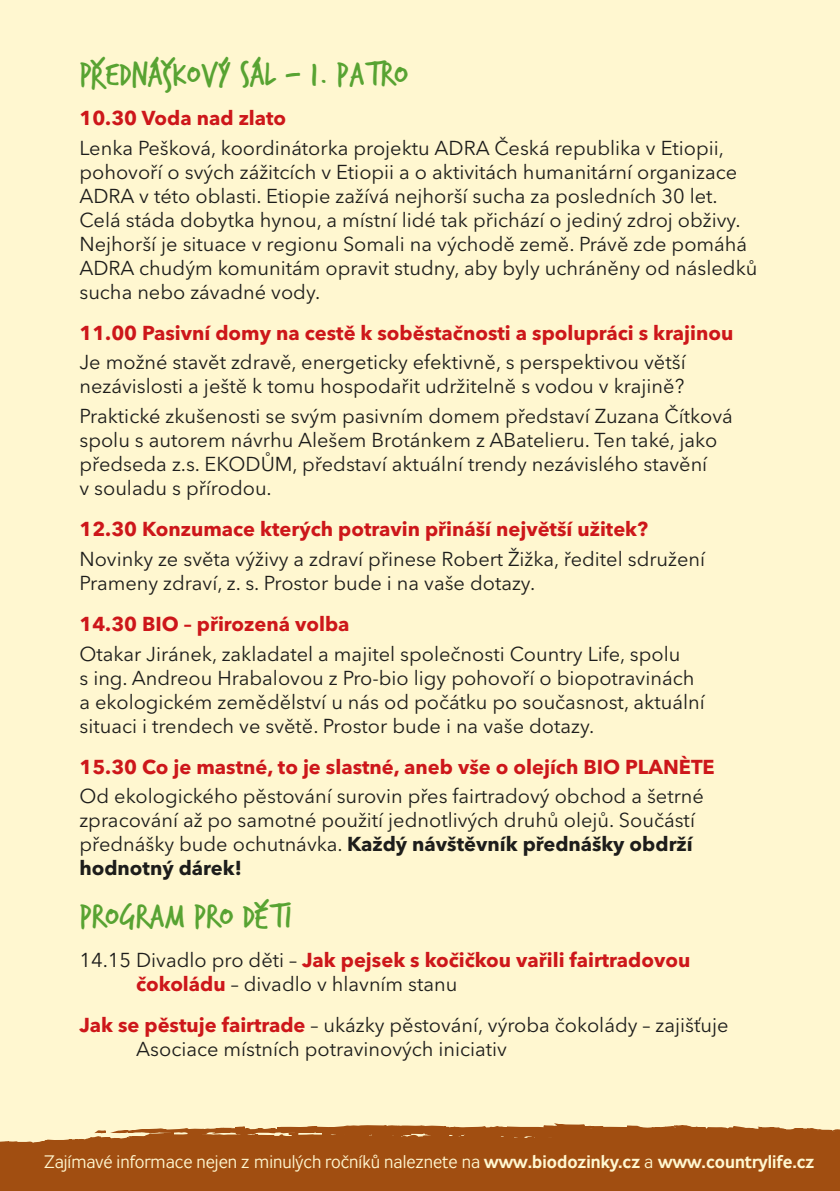
<style>
.page{position:relative;width:840px;height:1191px;background:#fff}
.page>*{position:absolute;margin:0;border:0;box-sizing:border-box;transform-origin:0 0}
.t1{font:36px "Country Script";color:#58a332}
.t2{font:20px/24px "Avenir Next LT Pro";color:#1d1d1b}
.t3{font:700 20px/24px "Avenir Next LT Pro";color:#cd171a}
.t4{font:18px "Zeppelin 31";color:#fff7d0}
.s1{font-weight:700}
.s2{font-weight:400;color:#1d1d1b}
.s3{font-weight:700;color:#cd171a}
</style>
<div class="page">
<div style="left:0;top:0;width:839px;height:1191px;background:#fff7d0"></div>
<svg style="left:0;top:1123px;width:839px;height:68px;background:#a95d22"></svg>
<h1 class="t1" style="left:79px;top:57px;width:330px">PŘEDNÁŠKOVÝ SÁL – 1. PATRO</h1>
<p class="t3" style="left:79px;top:106px;width:208px">10.30 Voda nad zlato</p>
<p class="t2" style="left:79px;top:136px;width:679px">Lenka Pešková, koordinátorka projektu ADRA Česká republika v Etiopii, pohovoří o svých zážitcích v Etiopii a o aktivitách humanitární organizace ADRA v této oblasti. Etiopie zažívá nejhorší sucha za posledních 30 let.<br>Celá stáda dobytka hynou, a místní lidé tak přichází o jediný zdroj obživy.<br>Nejhorší je situace v regionu Somali na východě země. Právě zde pomáhá ADRA chudým komunitám opravit studny, aby byly uchráněny od následků sucha nebo závadné vody.</p>
<p class="t3" style="left:79px;top:321px;width:655px">11.00 Pasivní domy na cestě k soběstačnosti a spolupráci s krajinou</p>
<p class="t2" style="left:79px;top:350px;width:607px">Je možné stavět zdravě, energeticky efektivně, s perspektivou větší nezávislosti a ještě k tomu hospodařit udržitelně s vodou v krajině?</p>
<p class="t2" style="left:79px;top:404px;width:654px">Praktické zkušenosti se svým pasivním domem představí Zuzana Čítková spolu s autorem návrhu Alešem Brotánkem z ABatelieru. Ten také, jako předseda z.s. EKODŮM, představí aktuální trendy nezávislého stavění<br>v souladu s přírodou.</p>
<p class="t3" style="left:79px;top:517px;width:570px">12.30 Konzumace kterých potravin přináší největší užitek?</p>
<p class="t2" style="left:79px;top:547px;width:627px">Novinky ze světa výživy a zdraví přinese Robert Žižka, ředitel sdružení<br>Prameny zdraví, z. s. Prostor bude i na vaše dotazy.</p>
<p class="t3" style="left:79px;top:612px;width:271px">14.30 BIO – přirozená volba</p>
<p class="t2" style="left:79px;top:641px;width:626px">Otakar Jiránek, zakladatel a majitel společnosti Country Life, spolu<br>s ing. Andreou Hrabalovou z Pro-bio ligy pohovoří o biopotravinách a ekologickém zemědělství u nás od počátku po současnost, aktuální situaci i trendech ve světě. Prostor bude i na vaše dotazy.</p>
<p class="t3" style="left:79px;top:754px;width:636px">15.30 Co je mastné, to je slastné, aneb vše o olejích BIO PLANÈTE</p>
<p class="t2" style="left:79px;top:784px;width:625px">Od ekologického pěstování surovin přes fairtradový obchod a šetrné zpracování až po samotné použití jednotlivých druhů olejů. Součástí přednášky bude ochutnávka. <span class="s1">Každý návštěvník přednášky obdrží hodnotný dárek!</span></p>
<h1 class="t1" style="left:79px;top:898px;width:213px">PROGRAM PRO DĚTI</h1>
<p class="t3" style="left:136px;top:948px;width:555px;text-indent:-57px"><span class="s2">14.15 Divadlo pro děti –</span> Jak pejsek s kočičkou vařili fairtradovou čokoládu <span class="s2">– divadlo v hlavním stanu</span></p>
<p class="t2" style="left:136px;top:1013px;width:593px;text-indent:-57px"><span class="s3">Jak se pěstuje fairtrade</span> – ukázky pěstování, výroba čokolády – zajišťuje<br>Asociace místních potravinových iniciativ</p>
<p class="t4" style="left:44px;top:1152px;width:771px">Zajímavé informace nejen z minulých ročníků naleznete na <span class="s1">www.biodozinky.cz</span> a <span class="s1">www.countrylife.cz</span></p>
</div>
